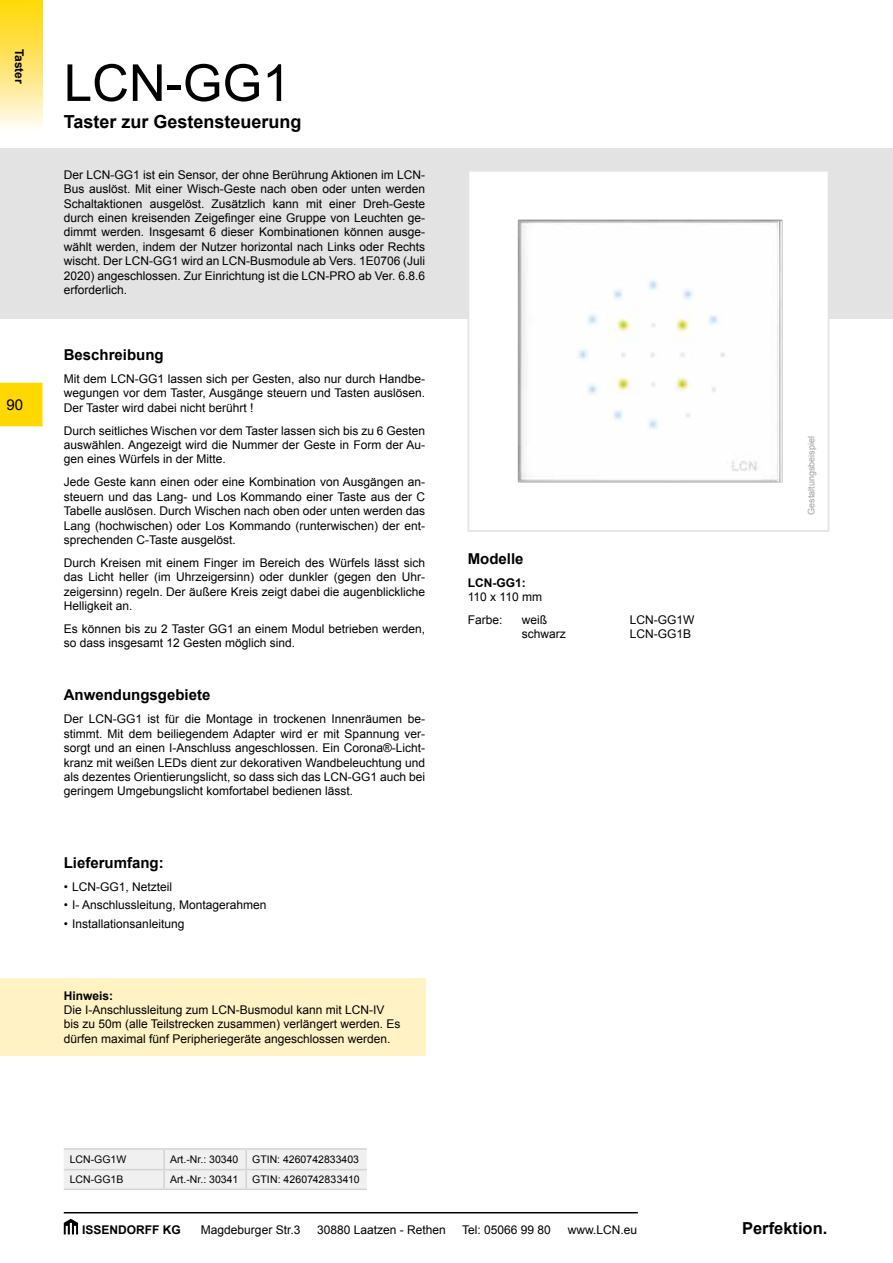
<style>
.page{position:relative;width:893px;height:1263px;background:#fff}
.page>*{position:absolute;margin:0;border:0;box-sizing:border-box;transform-origin:0 0}
.t1{font:51px "Arial";color:#000}
.t2{font:700 18px "Arial";color:#000}
.t3{font:700 16.5px "Arial";color:#000}
.t4{font:700 15px "Arial";color:#000}
.t5{font:15px "Arial";color:#000}
.t6{font:12px/14.4px "Arial";color:#000;text-align:justify}
.t7{font:700 12px "Arial";color:#000}
.t8{font:10.5px "Arial";color:#000}
.t9{font:10.5px "Arial";letter-spacing:.01em;color:#000}
.t10{font:9px "Arial";color:#9e9ea2}
</style>
<div class="page">
<div style="left:0;top:149px;width:893px;height:170px;background:#e3e3e4"></div>
<div style="left:0;top:383px;width:43px;height:43px;background:#ffd800"></div>
<div style="left:0;top:0;width:43px;height:132px;background:linear-gradient(to bottom,#ffd400,#fff9f0)"></div>
<svg style="left:64px;top:1219px;width:14px;height:15px"></svg>
<hr style="left:64px;top:1212px;width:574px;height:1px;background:#000">
<img style="left:471px;top:173px;width:355px;height:310px">
<div style="left:468px;top:170px;width:361px;height:361px;border:2px solid #e3e3e4"></div>
<div style="left:0;top:978px;width:425px;height:77px;background:#fff3c5"></div>
<div style="left:64px;top:1150px;width:303px;height:38px;background:#f0f0f0"></div>
<hr style="left:64px;top:1148px;width:100px;height:2px;background:#d3d3d4">
<hr style="left:64px;top:1169px;width:100px;height:1px;background:#d3d3d4">
<hr style="left:64px;top:1188px;width:100px;height:2px;background:#d3d3d4">
<hr style="left:164px;top:1148px;width:82px;height:2px;background:#d3d3d4">
<hr style="left:246px;top:1148px;width:121px;height:2px;background:#d3d3d4">
<hr style="left:164px;top:1169px;width:82px;height:1px;background:#d3d3d4">
<hr style="left:246px;top:1169px;width:121px;height:1px;background:#d3d3d4">
<hr style="left:164px;top:1188px;width:82px;height:2px;background:#d3d3d4">
<hr style="left:246px;top:1188px;width:121px;height:2px;background:#d3d3d4">
<p class="t7" style="left:27px;top:49px;width:37px;rotate:90deg">Taster</p>
<p class="t5" style="left:7px;top:395px;width:18px">90</p>
<h1 class="t1" style="left:64px;top:50px;width:228px">LCN-GG1</h1>
<h2 class="t2" style="left:64px;top:110px;width:239px">Taster zur Gestensteuerung</h2>
<p class="t6" style="left:64px;top:168px;width:363px">Der LCN-GG1 ist ein Sensor, der ohne Berührung Aktionen im LCN-Bus auslöst. Mit einer Wisch-Geste nach oben oder unten werden Schaltaktionen ausgelöst. Zusätzlich kann mit einer Dreh-Geste durch einen kreisenden Zeigefinger eine Gruppe von Leuchten ge&shy;dimmt werden. Insgesamt 6 dieser Kombinationen können ausge&shy;wählt werden, indem der Nutzer horizontal nach Links oder Rechts wischt. Der LCN-GG1 wird an LCN-Busmodule ab Vers. 1E0706 (Juli 2020) angeschlossen. Zur Einrichtung ist die LCN-PRO ab Ver. 6.8.6 erforderlich.</p>
<p class="t4" style="left:64px;top:345px;width:102px">Beschreibung</p>
<p class="t6" style="left:64px;top:372px;width:363px">Mit dem LCN-GG1 lassen sich per Gesten, also nur durch Handbe&shy;wegungen vor dem Taster, Ausgänge steuern und Tasten auslösen.<br>Der Taster wird dabei nicht berührt !</p>
<p class="t6" style="left:64px;top:423px;width:363px">Durch seitliches Wischen vor dem Taster lassen sich bis zu 6 Gesten auswählen. Angezeigt wird die Nummer der Geste in Form der Au&shy;gen eines Würfels in der Mitte.</p>
<p class="t6" style="left:64px;top:475px;width:363px">Jede Geste kann einen oder eine Kombination von Ausgängen an&shy;steuern und das Lang- und Los Kommando einer Taste aus der C Tabelle auslösen. Durch Wischen nach oben oder unten werden das Lang (hochwischen) oder Los Kommando (runterwischen) der ent&shy;sprechenden C-Taste ausgelöst.</p>
<p class="t6" style="left:64px;top:556px;width:363px">Durch Kreisen mit einem Finger im Bereich des Würfels lässt sich das Licht heller (im Uhrzeigersinn) oder dunkler (gegen den Uhr&shy;zeigersinn) regeln. Der äußere Kreis zeigt dabei die augenblickliche Helligkeit an.</p>
<p class="t6" style="left:64px;top:622px;width:363px">Es können bis zu 2 Taster GG1 an einem Modul betrieben werden, so dass insgesamt 12 Gesten möglich sind.</p>
<p class="t4" style="left:64px;top:685px;width:148px">Anwendungsgebiete</p>
<p class="t6" style="left:64px;top:712px;width:363px">Der LCN-GG1 ist für die Montage in trockenen Innenräumen be&shy;stimmt. Mit dem beiliegendem Adapter wird er mit Spannung ver&shy;sorgt und an einen I-Anschluss angeschlossen. Ein Corona®-Licht&shy;kranz mit weißen LEDs dient zur dekorativen Wandbeleuchtung und als dezentes Orientierungslicht, so dass sich das LCN-GG1 auch bei geringem Umgebungslicht komfortabel bedienen lässt.</p>
<p class="t4" style="left:64px;top:852px;width:102px">Lieferumfang:</p>
<p class="t6" style="left:64px;top:879px;width:110px">• LCN-GG1, Netzteil</p>
<p class="t6" style="left:64px;top:898px;width:204px">• I- Anschlussleitung, Montagerahmen</p>
<p class="t6" style="left:64px;top:916px;width:122px">• Installationsanleitung</p>
<p class="t7" style="left:64px;top:987px;width:51px">Hinweis:</p>
<p class="t6" style="left:64px;top:1003px;width:338px;text-align:left">Die I-Anschlussleitung zum LCN-Busmodul kann mit LCN-IV bis zu 50m (alle Teilstrecken zusammen) verlängert werden. Es dürfen maximal fünf Peripheriegeräte angeschlossen werden.</p>
<p class="t4" style="left:468px;top:549px;width:57px">Modelle</p>
<p class="t7" style="left:468px;top:574px;width:59px">LCN-GG1:</p>
<p class="t6" style="left:468px;top:585px;width:76px;line-height:23px">110 x 110 mm<br>Farbe:</p>
<p class="t6" style="left:522px;top:613px;width:27px">weiß</p>
<p class="t6" style="left:630px;top:613px;width:66px">LCN-GG1W</p>
<p class="t6" style="left:522px;top:627px;width:46px">schwarz</p>
<p class="t6" style="left:630px;top:627px;width:63px">LCN-GG1B</p>
<p class="t10" style="left:805px;top:514px;width:80px;rotate:-90deg">Gestaltungsbeispiel</p>
<p class="t8" style="left:70px;top:1152px;width:58px">LCN-GG1W</p>
<p class="t8" style="left:170px;top:1152px;width:70px">Art.-Nr.: 30340</p>
<p class="t8" style="left:252px;top:1152px;width:108px">GTIN: 4260742833403</p>
<p class="t8" style="left:70px;top:1173px;width:55px">LCN-GG1B</p>
<p class="t8" style="left:170px;top:1173px;width:70px">Art.-Nr.: 30341</p>
<p class="t9" style="left:252px;top:1173px;width:109px">GTIN : 4260742833410</p>
<p class="t7" style="left:82px;top:1222px;width:100px">ISSENDORFF KG</p>
<p class="t6" style="left:201px;top:1223px;width:101px">Magdeburger Str.3</p>
<p class="t6" style="left:317px;top:1223px;width:130px">30880 Laatzen - Rethen</p>
<p class="t6" style="left:462px;top:1223px;width:90px">Tel: 05066 99 80</p>
<p class="t6" style="left:568px;top:1223px;width:71px">www.LCN.eu</p>
<h3 class="t3" style="left:742px;top:1218px;width:87px">Perfektion.</h3>
</div>
